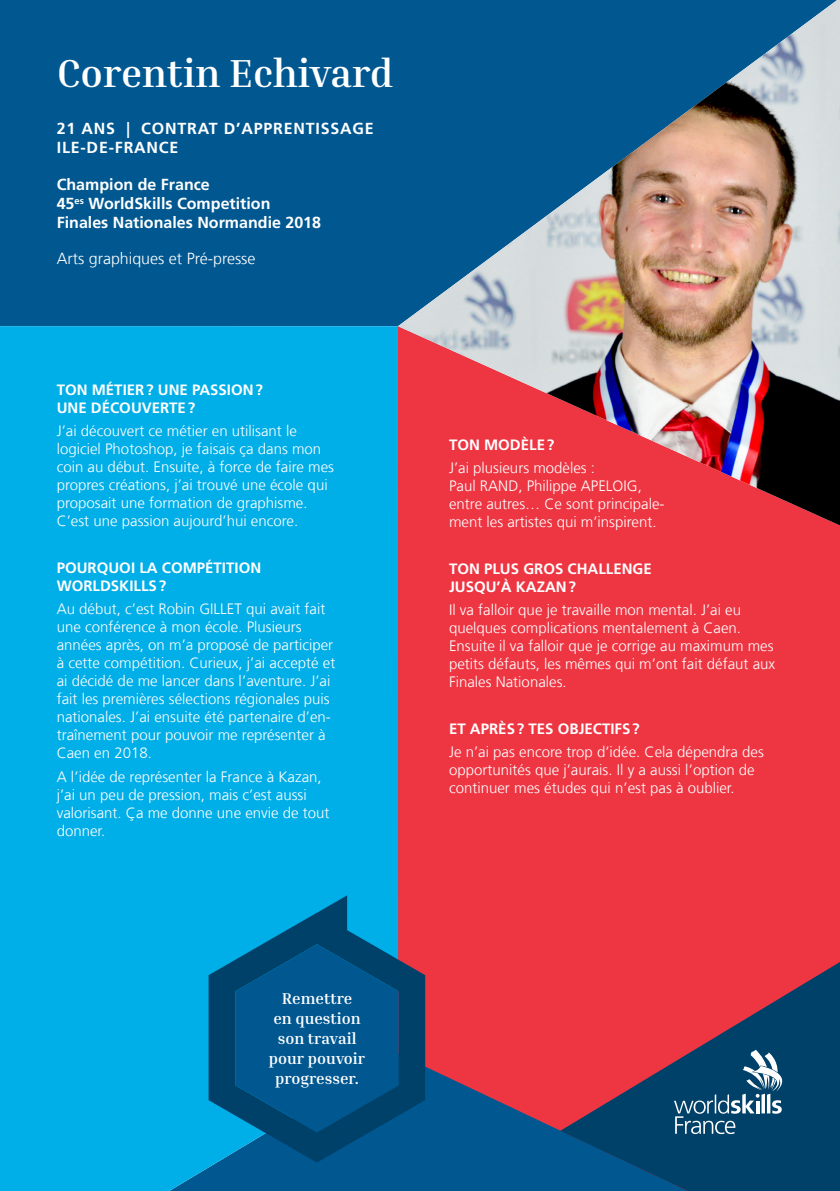
<style>
.page{position:relative;width:840px;height:1191px;background:#fff}
.page>*{position:absolute;margin:0;border:0;box-sizing:border-box;transform-origin:0 0}
.t1{font:700 40px "Inria Serif";color:#fff}
.t2{font:700 16px/19.2px "Frutiger LT Com";color:#fff}
.t3{font:700 16px/20px "Inria Serif";color:#fff;text-align:center}
.t4{font:700 16px/19.2px "Frutiger LT Com";letter-spacing:.05em;color:#fff}
.t5{font:300 16px "Frutiger LT Com";color:#fff}
.t6{font:300 15px/18px "Frutiger LT Com";color:#fff}
.t7{font:700 15px/18px "Frutiger LT Com";color:#fff}
</style>
<div class="page">
<div style="left:0;top:0;width:398px;height:326px;background:#015891"></div>
<div style="left:0;top:326px;width:398px;height:865px;background:#00aee8"></div>
<svg style="left:398px;top:525px;width:441px;height:666px;background:#dd3848"></svg>
<svg style="left:560px;top:951px;width:279px;height:240px;background:#6e3d5a"></svg>
<svg style="left:673px;top:1049px;width:109px;height:85px;background:#306183"></svg>
<img style="left:398px;top:0;width:441px;height:525px">
<svg style="left:208px;top:895px;width:217px;height:267px;background:#116998"></svg>
<svg style="left:235px;top:944px;width:163px;height:188px;background:#00558a"></svg>
<h1 class="t1" style="left:57px;top:48px;width:338px">Corentin Echivard</h1>
<p class="t4" style="left:57px;top:119px;width:318px">21 ANS | CONTRAT D’APPRENTISSAGE<br>ILE-DE-FRANCE</p>
<p class="t2" style="left:57px;top:174px;width:266px">Champion de France<br>45<sup>es</sup> WorldSkills Competition<br>Finales Nationales Normandie 2018</p>
<p class="t5" style="left:57px;top:249px;width:200px">Arts graphiques et Pré-presse</p>
<p class="t7" style="left:57px;top:380px;width:208px">TON MÉTIER? UNE PASSION?<br>UNE DÉCOUVERTE?</p>
<p class="t6" style="left:57px;top:422px;width:279px">J’ai découvert ce métier en utilisant le logiciel Photoshop, je faisais ça dans mon coin au début. Ensuite, à force de faire mes propres créations, j’ai trouvé une école qui proposait une formation de graphisme.<br>C’est une passion aujourd’hui encore.</p>
<p class="t7" style="left:57px;top:558px;width:206px">POURQUOI LA COMPÉTITION<br>WORLDSKILLS?</p>
<p class="t6" style="left:57px;top:600px;width:280px">Au début, c’est Robin GILLET qui avait fait une conférence à mon école. Plusieurs années après, on m’a proposé de participer à cette compétition. Curieux, j’ai accepté et ai décidé de me lancer dans l’aventure. J’ai fait les premières sélections régionales puis nationales. J’ai ensuite été partenaire d’en&shy;traînement pour pouvoir me représenter à Caen en 2018.</p>
<p class="t6" style="left:57px;top:767px;width:274px">A l’idée de représenter la France à Kazan, j’ai un peu de pression, mais c’est aussi valorisant. Ça me donne une envie de tout donner.</p>
<p class="t7" style="left:449px;top:435px;width:107px">TON MODÈLE?</p>
<p class="t6" style="left:449px;top:459px;width:217px">J’ai plusieurs modèles :<br>Paul RAND, Philippe APELOIG, entre autres… Ce sont principale&shy;ment les artistes qui m’inspirent.</p>
<p class="t7" style="left:449px;top:559px;width:204px">TON PLUS GROS CHALLENGE<br>JUSQU’À KAZAN?</p>
<p class="t6" style="left:449px;top:601px;width:327px">Il va falloir que je travaille mon mental. J’ai eu quelques complications mentalement à Caen.<br>Ensuite il va falloir que je corrige au maximum mes petits défauts, les mêmes qui m’ont fait défaut aux Finales Nationales.</p>
<p class="t7" style="left:449px;top:719px;width:192px">ET APRÈS? TES OBJECTIFS?</p>
<p class="t6" style="left:449px;top:743px;width:316px">Je n’ai pas encore trop d’idée. Cela dépendra des opportunités que j’aurais. Il y a aussi l’option de continuer mes études qui n’est pas à oublier.</p>
<p class="t3" style="left:269px;top:988px;width:98px">Remettre<br>en question son travail pour pouvoir progresser.</p>
</div>
